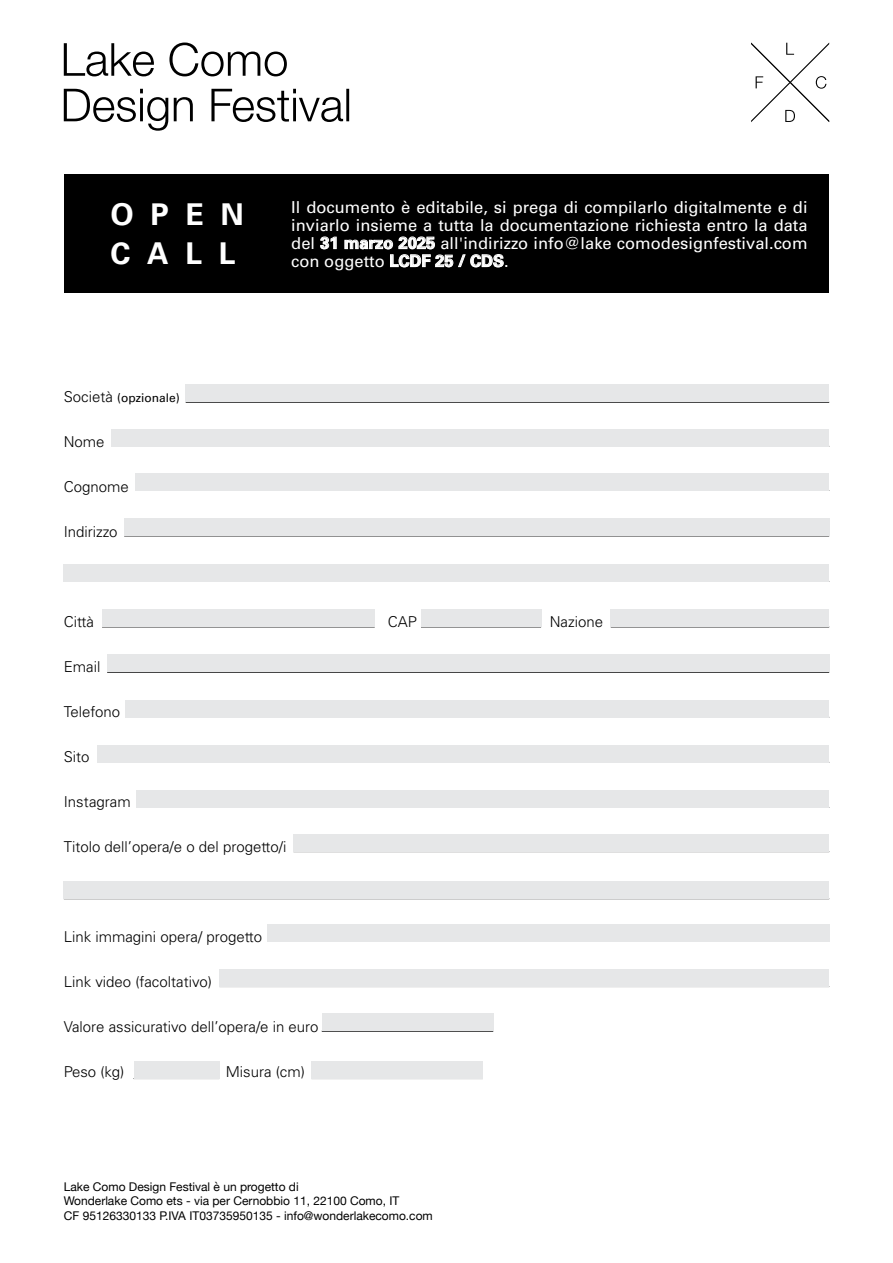
<style>
.page{position:relative;width:893px;height:1263px;background:#fff}
.page>*{position:absolute;margin:0;border:0;box-sizing:border-box;transform-origin:0 0}
.t1{font:700 30px/39px "Univers";color:#fff}
.t2{font:16.5px/18px "Univers";color:#fff;text-align:justify}
.t3{font:300 15px "Univers";color:#000}
.t4{font:12px/14.4px "Helvetica Neue";color:#000}
.t5{font:12px "Univers";color:#000}
.s1{font-weight:700}
.s2{font-weight:300;font-size:15px}
</style>
<div class="page">
<svg style="left:64px;top:89px;width:285px;height:42px"></svg>
<svg style="left:64px;top:43px;width:223px;height:33px"></svg>
<svg style="left:751px;top:43px;width:78px;height:79px"></svg>
<div style="left:64px;top:174px;width:765px;height:119px;background:#000"></div>
<hr style="left:186px;top:402px;width:643px;height:1px;background:#000">
<hr style="left:111px;top:446px;width:718px;height:1px;background:#000">
<hr style="left:135px;top:490px;width:694px;height:1px;background:#000">
<hr style="left:124px;top:536px;width:705px;height:1px;background:#000">
<hr style="left:64px;top:581px;width:765px;height:1px;background:#000">
<hr style="left:64px;top:898px;width:765px;height:1px;background:#000">
<hr style="left:102px;top:627px;width:273px;height:1px;background:#000">
<hr style="left:421px;top:627px;width:120px;height:1px;background:#000">
<hr style="left:611px;top:627px;width:218px;height:1px;background:#000">
<hr style="left:107px;top:672px;width:722px;height:1px;background:#000">
<hr style="left:125px;top:717px;width:704px;height:1px;background:#000">
<hr style="left:97px;top:762px;width:732px;height:1px;background:#000">
<hr style="left:136px;top:807px;width:693px;height:1px;background:#000">
<hr style="left:267px;top:941px;width:562px;height:1px;background:#000">
<hr style="left:293px;top:851px;width:536px;height:1px;background:#000">
<hr style="left:322px;top:1031px;width:171px;height:1px;background:#000">
<hr style="left:311px;top:1078px;width:172px;height:1px;background:#000">
<hr style="left:134px;top:1078px;width:85px;height:1px;background:#000">
<hr style="left:219px;top:986px;width:610px;height:1px;background:#000">
<div style="left:186px;top:385px;width:643px;height:17px;background:#e6e7e8"></div>
<div style="left:135px;top:473px;width:694px;height:17px;background:#e6e7e8"></div>
<div style="left:124px;top:519px;width:705px;height:17px;background:#e6e7e8"></div>
<div style="left:64px;top:564px;width:765px;height:17px;background:#e6e7e8"></div>
<div style="left:64px;top:881px;width:765px;height:17px;background:#e6e7e8"></div>
<div style="left:107px;top:655px;width:722px;height:17px;background:#e6e7e8"></div>
<div style="left:125px;top:700px;width:704px;height:17px;background:#e6e7e8"></div>
<div style="left:97px;top:745px;width:732px;height:17px;background:#e6e7e8"></div>
<div style="left:136px;top:790px;width:693px;height:17px;background:#e6e7e8"></div>
<div style="left:267px;top:924px;width:562px;height:17px;background:#e6e7e8"></div>
<div style="left:293px;top:834px;width:536px;height:17px;background:#e6e7e8"></div>
<div style="left:322px;top:1014px;width:171px;height:17px;background:#e6e7e8"></div>
<div style="left:311px;top:1061px;width:172px;height:17px;background:#e6e7e8"></div>
<div style="left:134px;top:1061px;width:85px;height:17px;background:#e6e7e8"></div>
<div style="left:219px;top:969px;width:610px;height:17px;background:#e6e7e8"></div>
<div style="left:102px;top:609px;width:273px;height:18px;background:#e6e7e8"></div>
<div style="left:421px;top:609px;width:120px;height:18px;background:#e6e7e8"></div>
<div style="left:611px;top:609px;width:218px;height:18px;background:#e6e7e8"></div>
<div style="left:111px;top:429px;width:718px;height:17px;background:#e6e7e8"></div>
<h1 class="t1" style="left:111px;top:195px;width:135px">O P E N<br>C A L L</h1>
<p class="t2" style="left:291px;top:198px;width:518px">Il documento è editabile, si prega di compilarlo digitalmente e di inviarlo insieme a tutta la documentazione richiesta entro la data del <span class="s1">31 marzo 2025</span> all'indirizzo info@lake comodesignfestival.com con oggetto <span class="s1">LCDF 25 / CDS</span>.</p>
<p class="t5" style="left:64px;top:390px;width:118px"><span class="s2">Società</span> (opzionale)</p>
<p class="t3" style="left:64px;top:432px;width:42px">Nome</p>
<p class="t3" style="left:64px;top:477px;width:67px">Cognome</p>
<p class="t3" style="left:64px;top:522px;width:55px">Indirizzo</p>
<p class="t3" style="left:64px;top:612px;width:32px">Città</p>
<p class="t3" style="left:388px;top:612px;width:31px">CAP</p>
<p class="t3" style="left:550px;top:612px;width:55px">Nazione</p>
<p class="t3" style="left:64px;top:657px;width:38px">Email</p>
<p class="t3" style="left:64px;top:702px;width:58px">Telefono</p>
<p class="t3" style="left:64px;top:747px;width:27px">Sito</p>
<p class="t3" style="left:64px;top:792px;width:68px">Instagram</p>
<p class="t3" style="left:64px;top:837px;width:224px">Titolo dell’opera/e o del progetto/i</p>
<p class="t3" style="left:64px;top:927px;width:200px">Link immagini opera/ progetto</p>
<p class="t3" style="left:64px;top:972px;width:150px">Link video (facoltativo)</p>
<p class="t3" style="left:64px;top:1017px;width:256px">Valore assicurativo dell’opera/e in euro</p>
<p class="t3" style="left:64px;top:1062px;width:62px">Peso (kg)</p>
<p class="t3" style="left:226px;top:1062px;width:81px">Misura (cm)</p>
<p class="t4" style="left:64px;top:1180px;width:371px">Lake Como Design Festival è un progetto di<br>Wonderlake Como ets - via per Cernobbio 11, 22100 Como, IT<br>CF 95126330133 P.IVA IT03735950135 - info@wonderlakecomo.com</p>
</div>
